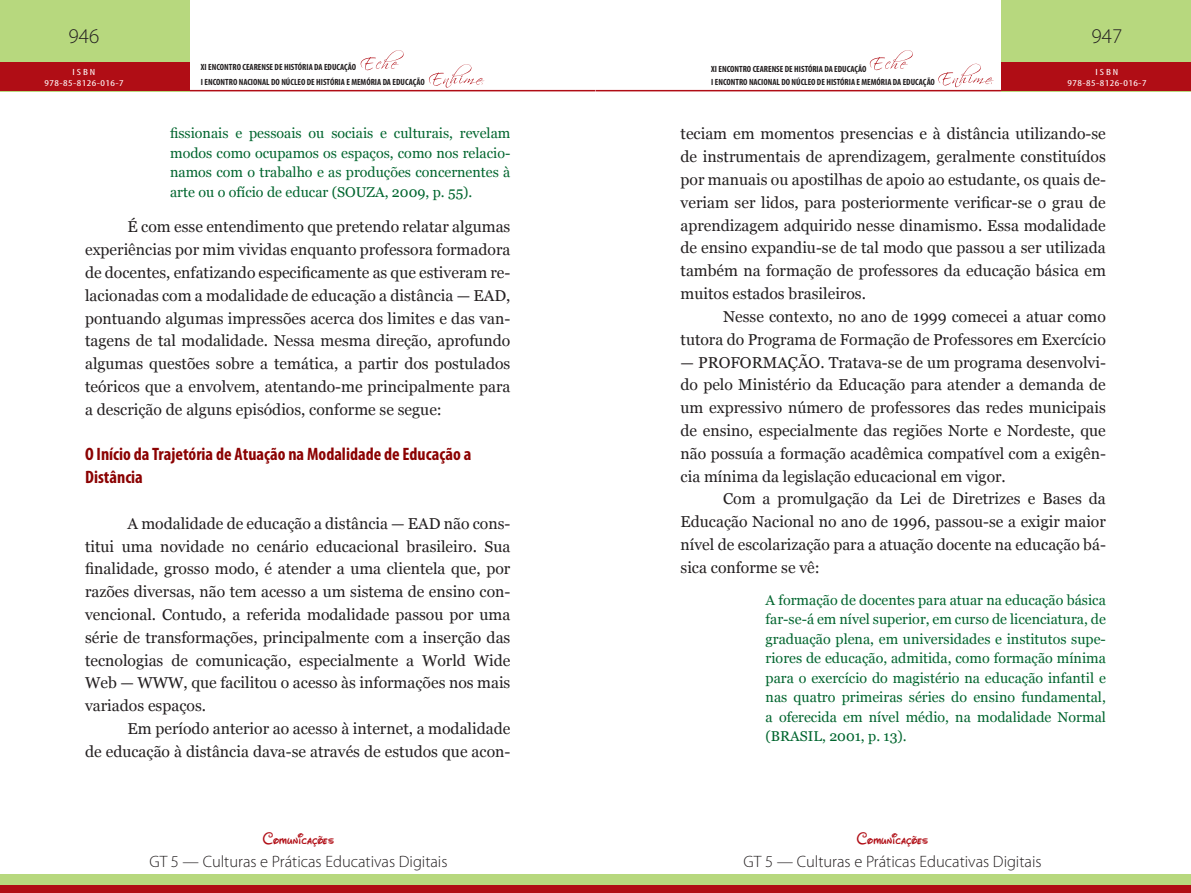
<style>
.page{position:relative;width:1191px;height:893px;background:#fff}
.page>*{position:absolute;margin:0;border:0;box-sizing:border-box;transform-origin:0 0}
.t1{font:300 21px "Myriad Pro";color:#231f20}
.TÍTULO_02{font:700 condensed 18px/22.8px "Myriad Pro";color:#8b0202}
.t2{font:300 16.5px "Myriad Pro";color:#231f20}
.t3{font:16.5px "Waltograph";letter-spacing:.01em;color:#b00d15}
.t4{font:15.75px/22.8px "Georgia";color:#231f20;text-align:justify}
.RECUO{font:14.25px/19.5px "Georgia";color:#00652e;text-align:justify}
.t5{font:700 condensed 9px/15px "Myriad Pro";color:#231f20}
.t6{font:condensed 9px/10.8px "Myriad Pro";letter-spacing:.04em;color:#fff;text-align:center;scale:1.3 1}
</style>
<div class="page">
<hr style="left:189px;top:90px;width:406px;height:1px;background:#b00d15">
<hr style="left:595px;top:90px;width:407px;height:1px;background:#b00d15">
<div style="left:0;top:0;width:189px;height:91px;background:#b7d87e"></div>
<div style="left:1001px;top:0;width:190px;height:91px;background:#b7d87e"></div>
<div style="left:0;top:63px;width:189px;height:28px;background:#b00d15"></div>
<div style="left:1001px;top:63px;width:190px;height:28px;background:#b00d15"></div>
<svg style="left:361px;top:50px;width:43px;height:20px"></svg>
<svg style="left:869px;top:50px;width:43px;height:20px"></svg>
<svg style="left:429px;top:64px;width:55px;height:24px"></svg>
<svg style="left:938px;top:64px;width:55px;height:23px"></svg>
<div style="left:0;top:874px;width:595px;height:19px;background:#b7d87e"></div>
<div style="left:595px;top:874px;width:596px;height:19px;background:#b7d87e"></div>
<div style="left:0;top:885px;width:595px;height:8px;background:#b00d15"></div>
<div style="left:595px;top:885px;width:596px;height:8px;background:#b00d15"></div>
<h1 class="t1" style="left:69px;top:24px;width:32px">946</h1>
<h1 class="t1" style="left:1091px;top:24px;width:32px">947</h1>
<p class="t5" style="left:201px;top:60px;width:225px">XI ENCONTRO CEARENSE DE HISTÓRIA DA EDUCAÇÃO<br>I ENCONTRO NACIONAL DO NÚCLEO DE HISTÓRIA E MEMÓRIA DA EDUCAÇÃO</p>
<p class="t5" style="left:711px;top:62px;width:225px;line-height:13.2px">XI ENCONTRO CEARENSE DE HISTÓRIA DA EDUCAÇÃO<br>I ENCONTRO NACIONAL DO NÚCLEO DE HISTÓRIA E MEMÓRIA DA EDUCAÇÃO</p>
<p class="t6" style="left:44px;top:66px;width:62px">ISBN<br>978-85-8126-016-7</p>
<p class="t6" style="left:1067px;top:66px;width:62px">ISBN<br>978-85-8126-016-7</p>
<p class="RECUO" style="left:170px;top:124px;width:342px">fissionais e pessoais ou sociais e culturais, revelam modos como ocupamos os espaços, como nos relacio&shy;namos com o trabalho e as produções concernentes à arte ou o ofício de educar (SOUZA, 2009, p. 55).</p>
<p class="t4" style="left:85px;top:216px;width:427px;text-indent:43px">É com esse entendimento que pretendo relatar algumas experiências por mim vividas enquanto professora formadora de docentes, enfatizando especificamente as que estiveram re&shy;lacionadas com a modalidade de educação a distância — EAD, pontuando algumas impressões acerca dos limites e das van&shy;tagens de tal modalidade. Nessa mesma direção, aprofundo algumas questões sobre a temática, a partir dos postulados teóricos que a envolvem, atentando-me principalmente para a descrição de alguns episódios, conforme se segue:</p>
<p class="TÍTULO_02" style="left:85px;top:443px;width:388px">O Início da Trajetória de Atuação na Modalidade de Educação a<br>Distância</p>
<p class="t4" style="left:85px;top:512px;width:427px;text-indent:43px">A modalidade de educação a distância — EAD não cons&shy;titui uma novidade no cenário educacional brasileiro. Sua finalidade, grosso modo, é atender a uma clientela que, por razões diversas, não tem acesso a um sistema de ensino con&shy;vencional. Contudo, a referida modalidade passou por uma série de transformações, principalmente com a inserção das tecnologias de comunicação, especialmente a World Wide Web — WWW, que facilitou o acesso às informações nos mais variados espaços.</p>
<p class="t4" style="left:85px;top:717px;width:427px;text-align:right">Em período anterior ao acesso à internet, a modalidade<br>de educação à distância dava-se através de estudos que acon-</p>
<p class="t3" style="left:263px;top:826px;width:73px">Comunicações</p>
<p class="t2" style="left:149px;top:852px;width:300px">GT 5 — Culturas e Práticas Educativas Digitais</p>
<p class="t4" style="left:680px;top:123px;width:427px">teciam em momentos presencias e à distância utilizando-se de instrumentais de aprendizagem, geralmente constituídos por manuais ou apostilhas de apoio ao estudante, os quais de&shy;veriam ser lidos, para posteriormente verificar-se o grau de aprendizagem adquirido nesse dinamismo. Essa modalidade de ensino expandiu-se de tal modo que passou a ser utilizada também na formação de professores da educação básica em muitos estados brasileiros.</p>
<p class="t4" style="left:680px;top:305px;width:427px;text-align:right">Nesse contexto, no ano de 1999 comecei a atuar como tutora do Programa de Formação de Professores em Exercício</p>
<p class="t4" style="left:680px;top:351px;width:427px">— PROFORMAÇÃO. Tratava-se de um programa desenvolvi&shy;do pelo Ministério da Educação para atender a demanda de um expressivo número de professores das redes municipais de ensino, especialmente das regiões Norte e Nordeste, que não possuía a formação acadêmica compatível com a exigên&shy;cia mínima da legislação educacional em vigor.</p>
<p class="t4" style="left:680px;top:488px;width:427px;text-indent:43px">Com a promulgação da Lei de Diretrizes e Bases da Educação Nacional no ano de 1996, passou-se a exigir maior nível de escolarização para a atuação docente na educação bá&shy;sica conforme se vê:</p>
<p class="RECUO" style="left:765px;top:591px;width:342px">A formação de docentes para atuar na educação básica far-se-á em nível superior, em curso de licenciatura, de graduação plena, em universidades e institutos supe&shy;riores de educação, admitida, como formação mínima para o exercício do magistério na educação infantil e nas quatro primeiras séries do ensino fundamental, a oferecida em nível médio, na modalidade Normal (BRASIL, 2001, p. 13).</p>
<p class="t3" style="left:857px;top:826px;width:73px">Comunicações</p>
<p class="t2" style="left:743px;top:852px;width:300px">GT 5 — Culturas e Práticas Educativas Digitais</p>
</div>
